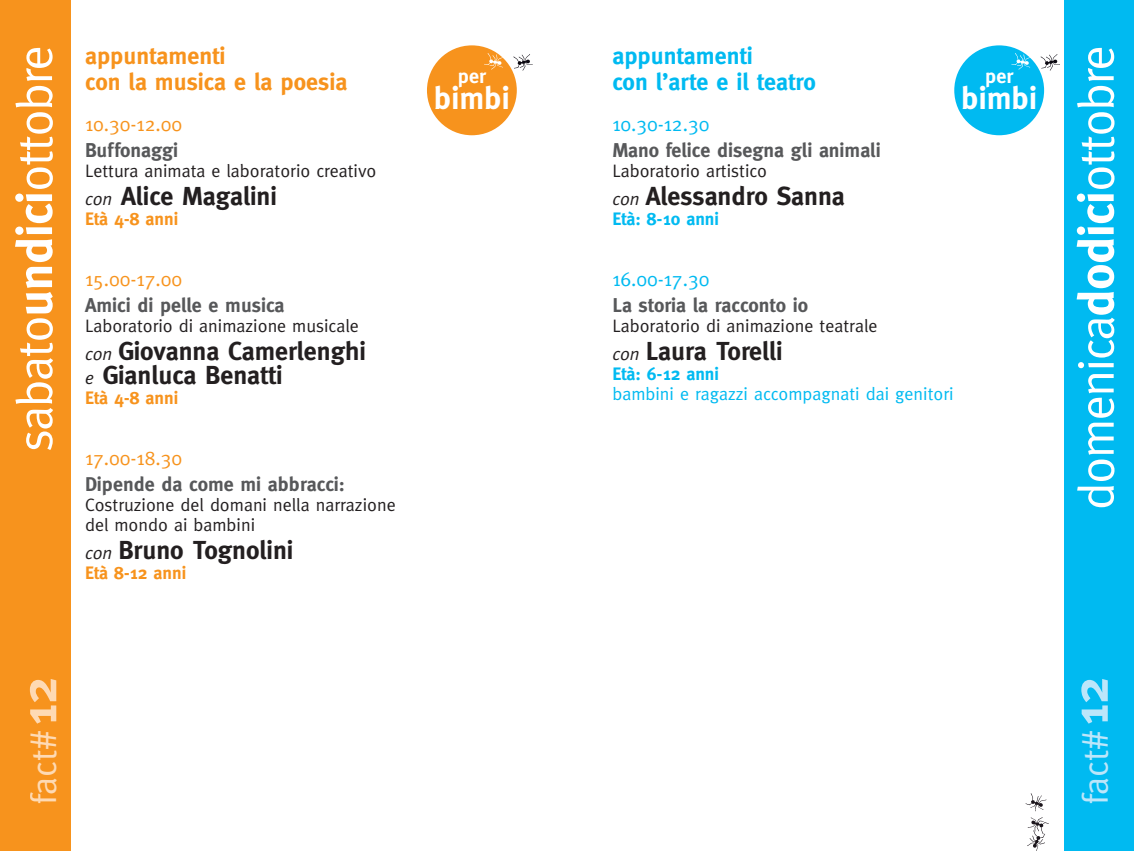
<style>
.page{position:relative;width:1134px;height:851px;background:#fff}
.page>*{position:absolute;margin:0;border:0;box-sizing:border-box;transform-origin:0 0}
.t1{font:50px "Meta";letter-spacing:-.03em;color:#fff}
.t2{font:36px "Meta";color:#fedab4}
.t3{font:36px "Meta";color:#bce6fa}
.t4{font:700 31.6px "Meta";color:#fff}
.t5{font:700 26px/24px "Meta";color:#231f20}
.t6{font:700 24px/26px "Meta";color:#f7931d}
.t7{font:700 24px/26px "Meta";color:#00baf1}
.t8{font:700 20.2px "Meta";color:#fff}
.t9{font:700 20px "Meta";color:#57585a}
.t10{font:20px "Meta";color:#f7931d}
.t11{font:20px "Meta";color:#00baf1}
.t12{font:18px/20px "Meta";color:#231f20}
.t13{font:18px "Meta";color:#00baf1}
.t14{font:700 18px "Meta";color:#f7931d}
.t15{font:700 18px "Meta";color:#00baf1}
.s1{font-weight:400;font-style:italic;font-size:18px}
.s2{font-weight:700}
.s3{font-weight:700;font-size:50px}
</style>
<div class="page">
<div style="left:0;top:0;width:70px;height:850px;background:#f7931d"></div>
<div style="left:1064px;top:0;width:70px;height:850px;background:#00baf1"></div>
<div style="left:427px;top:45px;width:90px;height:90px;background:#f7931d;border-radius:50%"></div>
<svg style="left:513px;top:54px;width:20px;height:17px"></svg>
<svg style="left:484px;top:53px;width:20px;height:17px"></svg>
<div style="left:954px;top:45px;width:90px;height:90px;background:#00baf1;border-radius:50%"></div>
<svg style="left:1041px;top:54px;width:19px;height:17px"></svg>
<svg style="left:1011px;top:53px;width:21px;height:17px"></svg>
<svg style="left:1025px;top:793px;width:22px;height:18px"></svg>
<svg style="left:1027px;top:817px;width:22px;height:33px"></svg>
<h3 class="t6" style="left:85px;top:43px;width:264px">appuntamenti<br>con la musica e la poesia</h3>
<p class="t10" style="left:85px;top:112px;width:99px">10.30-12.00</p>
<p class="t9" style="left:85px;top:138px;width:95px">Buffonaggi</p>
<p class="t12" style="left:85px;top:161px;width:293px">Lettura animata e laboratorio creativo</p>
<h3 class="t5" style="left:85px;top:184px;width:193px"><span class="s1">con</span> Alice Magalini</h3>
<p class="t14" style="left:85px;top:208px;width:95px">Età 4-8 anni</p>
<h3 class="t7" style="left:612px;top:43px;width:205px">appuntamenti<br>con l’arte e il teatro</h3>
<p class="t11" style="left:612px;top:112px;width:99px">10.30-12.30</p>
<p class="t9" style="left:612px;top:138px;width:270px">Mano felice disegna gli animali</p>
<p class="t12" style="left:612px;top:161px;width:156px">Laboratorio artistico</p>
<h3 class="t5" style="left:612px;top:184px;width:234px"><span class="s1">con</span> Alessandro Sanna</h3>
<p class="t15" style="left:612px;top:208px;width:108px">Età: 8-10 anni</p>
<h1 class="t1" style="left:6px;top:451px;width:407px;rotate:-90deg">sabato<span class="s2">undici</span>ottobre</h1>
<h1 class="t1" style="left:1067px;top:510px;width:466px;rotate:-90deg">domenica<span class="s2">dodici</span>ottobre</h1>
<p class="t8" style="left:458px;top:64px;width:30px">per</p>
<h3 class="t4" style="left:434px;top:80px;width:77px">bimbi</h3>
<p class="t8" style="left:985px;top:64px;width:30px">per</p>
<h3 class="t4" style="left:961px;top:80px;width:77px">bimbi</h3>
<p class="t11" style="left:612px;top:267px;width:99px">16.00-17.30</p>
<p class="t9" style="left:612px;top:293px;width:197px">La storia la racconto io</p>
<p class="t12" style="left:612px;top:316px;width:267px">Laboratorio di animazione teatrale</p>
<h3 class="t5" style="left:612px;top:339px;width:172px"><span class="s1">con</span> Laura Torelli</h3>
<p class="t15" style="left:612px;top:363px;width:108px">Età: 6-12 anni</p>
<p class="t13" style="left:612px;top:383px;width:343px">bambini e ragazzi accompagnati dai genitori</p>
<p class="t10" style="left:85px;top:267px;width:99px">15.00-17.00</p>
<p class="t9" style="left:85px;top:293px;width:201px">Amici di pelle e musica</p>
<p class="t12" style="left:85px;top:316px;width:275px">Laboratorio di animazione musicale</p>
<h3 class="t5" style="left:85px;top:339px;width:282px"><span class="s1">con</span> Giovanna Camerlenghi <span class="s1">e</span> Gianluca Benatti</h3>
<p class="t14" style="left:85px;top:387px;width:95px">Età 4-8 anni</p>
<p class="t10" style="left:85px;top:446px;width:99px">17.00-18.30</p>
<p class="t9" style="left:85px;top:472px;width:261px">Dipende da come mi abbracci:</p>
<p class="t12" style="left:85px;top:495px;width:312px">Costruzione del domani nella narrazione del mondo ai bambini</p>
<h3 class="t5" style="left:85px;top:538px;width:210px"><span class="s1">con</span> Bruno Tognolini</h3>
<p class="t14" style="left:85px;top:562px;width:103px">Età 8-12 anni</p>
<h2 class="t2" style="left:23px;top:805px;width:129px;rotate:-90deg">fact#<span class="s3">12</span></h2>
<h2 class="t3" style="left:1074px;top:805px;width:129px;rotate:-90deg">fact#<span class="s3">12</span></h2>
</div>
